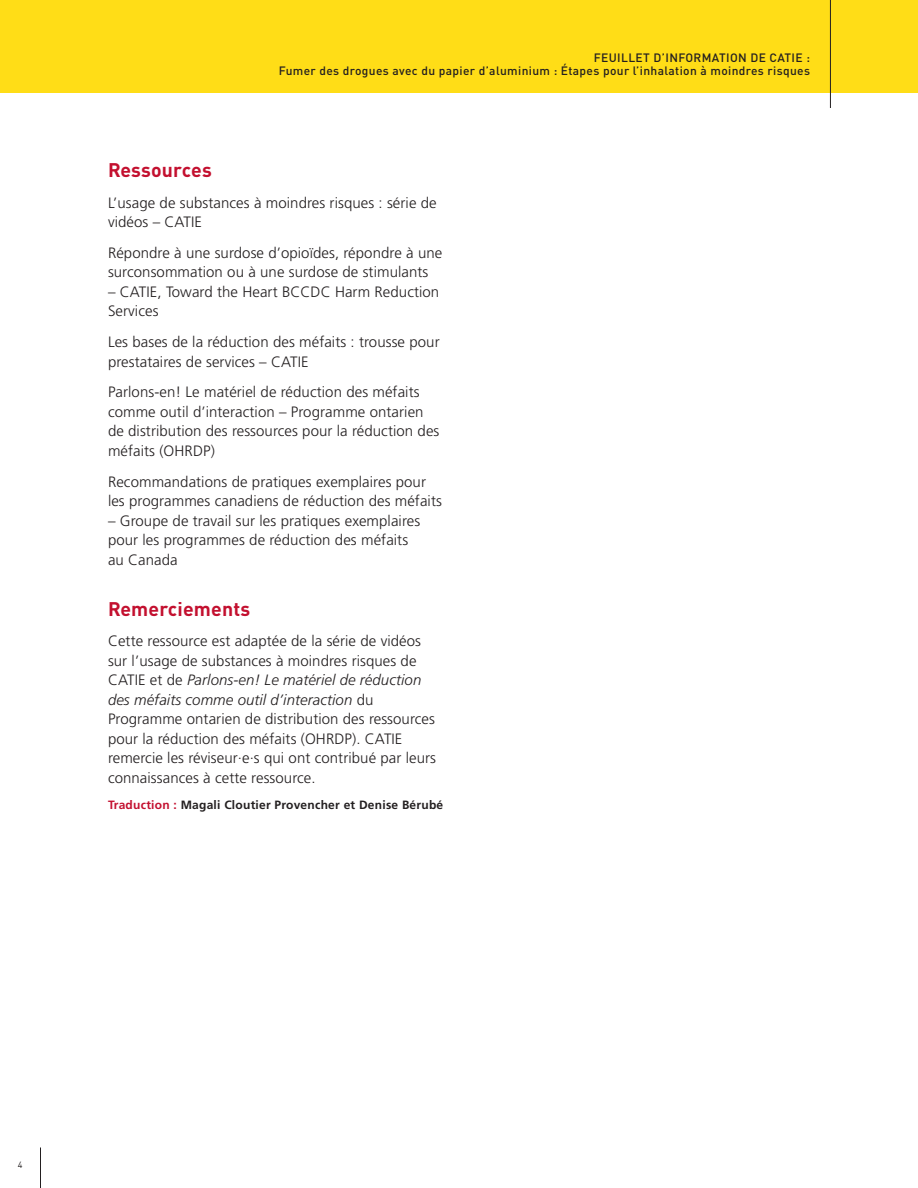
<style>
.page{position:relative;width:918px;height:1188px;background:#fff}
.page>*{position:absolute;margin:0;border:0;box-sizing:border-box;transform-origin:0 0}
.t1{font:700 19.5px "DINOT";letter-spacing:.01em;color:#c3102f}
.t2{font:300 15px/19.5px "Frutiger LT Pro";letter-spacing:.005em;color:#231f20}
.t3{font:500 12px/13.5px "DINOT";letter-spacing:.03em;color:#231f20;text-align:right}
.t4{font:700 12px "Frutiger LT Pro";letter-spacing:.02em;color:#231f20}
.t5{font:9px "DINOT";color:#231f20}
.s1{font-style:italic}
.s2{color:#c3102f}
</style>
<div class="page">
<hr style="left:40px;top:1148px;width:1px;height:40px;background:#231f20">
<div style="left:0;top:0;width:918px;height:93px;background:#ffdd17"></div>
<hr style="left:830px;top:0;width:1px;height:108px;background:#231f20">
<p class="t3" style="left:279px;top:50px;width:533px">FEUILLET D’INFORMATION DE CATIE :<br>Fumer des drogues avec du papier d’aluminium : Étapes pour l’inhalation à moindres risques</p>
<h1 class="t1" style="left:108px;top:155px;width:105px">Ressources</h1>
<p class="t2" style="left:108px;top:193px;width:330px">L’usage de substances à moindres risques : série de vidéos – CATIE</p>
<p class="t2" style="left:108px;top:243px;width:336px">Répondre à une surdose d’opioïdes, répondre à une surconsommation ou à une surdose de stimulants</p>
<p class="t2" style="left:108px;top:282px;width:333px">– CATIE, Toward the Heart BCCDC Harm Reduction<br>Services</p>
<p class="t2" style="left:108px;top:332px;width:333px">Les bases de la réduction des méfaits : trousse pour prestataires de services – CATIE</p>
<p class="t2" style="left:108px;top:383px;width:333px">Parlons-en! Le matériel de réduction des méfaits comme outil d’interaction – Programme ontarien de distribution des ressources pour la réduction des méfaits (OHRDP)</p>
<p class="t2" style="left:108px;top:472px;width:335px">Recommandations de pratiques exemplaires pour les programmes canadiens de réduction des méfaits</p>
<p class="t2" style="left:108px;top:511px;width:314px">– Groupe de travail sur les pratiques exemplaires pour les programmes de réduction des méfaits au Canada</p>
<h1 class="t1" style="left:108px;top:593px;width:144px">Remerciements</h1>
<p class="t2" style="left:108px;top:632px;width:330px">Cette ressource est adaptée de la série de vidéos sur l’usage de substances à moindres risques de CATIE et de <span class="s1">Parlons-en! Le matériel de réduction des méfaits comme outil d’interaction</span> du Programme ontarien de distribution des ressources pour la réduction des méfaits (OHRDP). CATIE remercie les réviseur·e·s qui ont contribué par leurs connaissances à cette ressource.</p>
<p class="t4" style="left:108px;top:798px;width:337px"><span class="s2">Traduction :</span> Magali Cloutier Provencher et Denise Bérubé</p>
<p class="t5" style="left:18px;top:1158px;width:6px">4</p>
</div>
